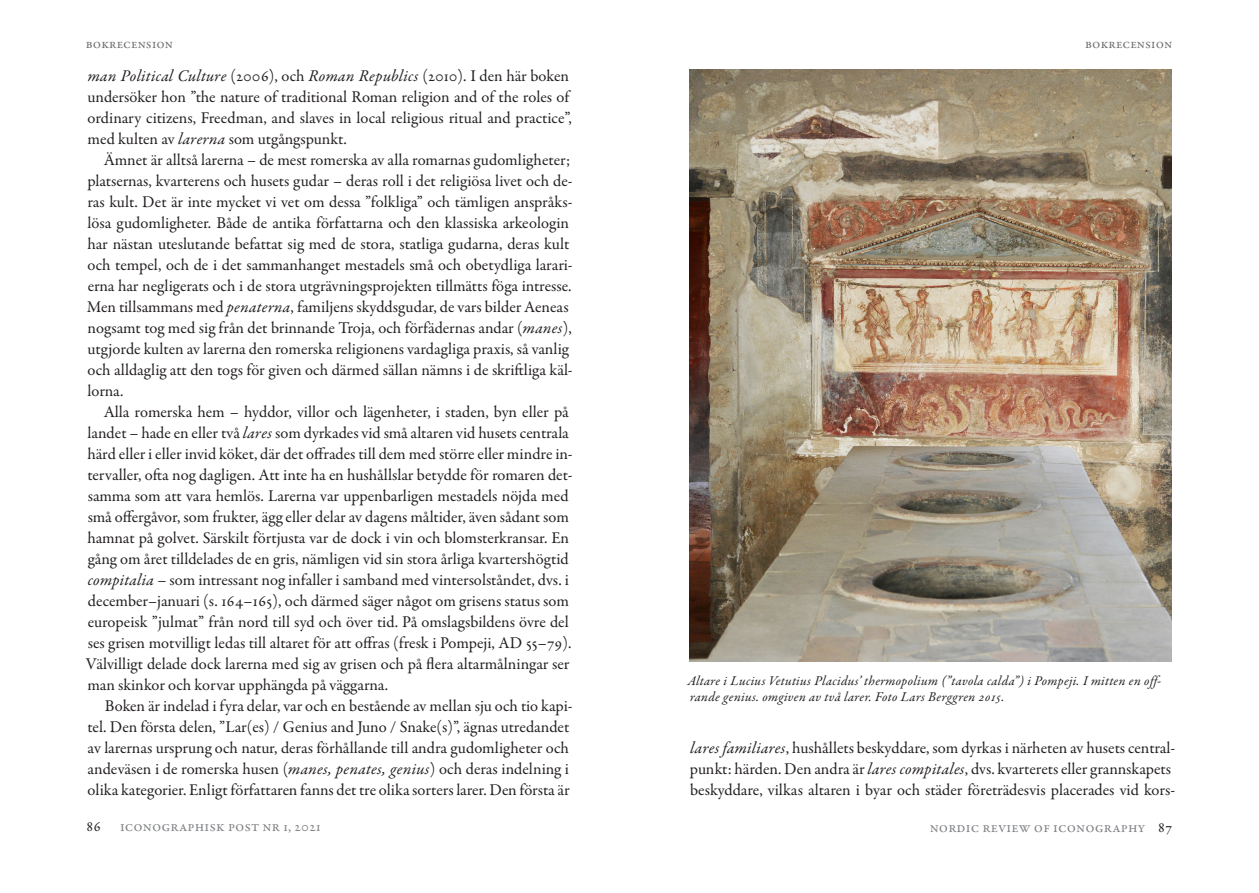
<style>
.page{position:relative;width:1259px;height:893px;background:#fff}
.page>*{position:absolute;margin:0;border:0;box-sizing:border-box;transform-origin:0 0}
.Brödtext_indrag{font:16.5px/21px "Garamond Premr Pro";color:#231f20}
.t1{font:15px "Garamond Premr Pro";letter-spacing:.01em;color:#808285}
.t2{font:15px "Garamond Premr Pro";color:#231f20}
.Bildtexter{font:italic 13.5px/16.2px "Garamond Premr Pro";letter-spacing:.025em;color:#231f20}
.t3{font:13.5px "Garamond Premr Pro";letter-spacing:.01em;color:#6c6d70}
.s1{font-style:italic}
.s2{color:#231f20}
</style>
<div class="page">
<img style="left:689px;top:69px;width:483px;height:593px">
<p class="t3" style="left:86px;top:35px;width:89px">bokrecension</p>
<p class="Brödtext_indrag" style="left:87px;top:66px;width:486px"><span class="s1">man Political Culture</span> (2006), och <span class="s1">Roman Republics</span> (2010). I den här boken undersöker hon ”the nature of traditional Roman religion and of the roles of ordinary citizens, Freedman, and slaves in local religious ritual and practice”, med kulten av <span class="s1">larerna</span> som utgångspunkt.</p>
<p class="Brödtext_indrag" style="left:87px;top:150px;width:487px;text-indent:17px">Ämnet är alltså larerna – de mest romerska av alla romarnas gudomligheter; platsernas, kvarterens och husets gudar – deras roll i det religiösa livet och de&shy;ras kult. Det är inte mycket vi vet om dessa ”folkliga” och tämligen anspråks&shy;lösa gudomligheter. Både de antika författarna och den klassiska arkeologin har nästan uteslutande befattat sig med de stora, statliga gudarna, deras kult och tempel, och de i det sammanhanget mestadels små och obetydliga larari&shy;erna har negligerats och i de stora utgrävningsprojekten tillmätts föga intresse.<br>Men tillsammans med <span class="s1">penaterna</span>, familjens skyddsgudar, de vars bilder Aeneas nogsamt tog med sig från det brinnande Troja, och förfädernas andar (<span class="s1">manes</span>), utgjorde kulten av larerna den romerska religionens vardagliga praxis, så vanlig och alldaglig att den togs för given och därmed sällan nämns i de skriftliga käl&shy;lorna.</p>
<p class="Brödtext_indrag" style="left:86px;top:402px;width:488px;text-indent:18px">Alla romerska hem – hyddor, villor och lägenheter, i staden, byn eller på landet – hade en eller två <span class="s1">lares</span> som dyrkades vid små altaren vid husets centrala härd eller i eller invid köket, där det offrades till dem med större eller mindre in&shy;tervaller, ofta nog dagligen. Att inte ha en hushållslar betydde för romaren det&shy;samma som att vara hemlös. Larerna var uppenbarligen mestadels nöjda med små offergåvor, som frukter, ägg eller delar av dagens måltider, även sådant som hamnat på golvet. Särskilt förtjusta var de dock i vin och blomsterkransar. En gång om året tilldelades de en gris, nämligen vid sin stora årliga kvartershögtid <span class="s1">compitalia</span> – som intressant nog infaller i samband med vintersolståndet, dvs. i december–januari (s. 164–165), och därmed säger något om grisens status som europeisk ”julmat” från nord till syd och över tid. På omslagsbildens övre del ses grisen motvilligt ledas till altaret för att offras (fresk i Pompeji, AD 55–79).<br>Välvilligt delade dock larerna med sig av grisen och på flera altarmålningar ser man skinkor och korvar upphängda på väggarna.</p>
<p class="Brödtext_indrag" style="left:87px;top:696px;width:487px;text-indent:18px">Boken är indelad i fyra delar, var och en bestående av mellan sju och tio kapi&shy;tel. Den första delen, ”Lar(es) / Genius and Juno / Snake(s)”, ägnas utredandet av larernas ursprung och natur, deras förhållande till andra gudomligheter och andeväsen i de romerska husen (<span class="s1">manes, penates, genius</span>) och deras indelning i olika kategorier. Enligt författaren fanns det tre olika sorters larer. Den första är</p>
<p class="t2" style="left:87px;top:817px;width:16px">86</p>
<p class="t1" style="left:120px;top:817px;width:203px">iconographisk post nr 1, 2021</p>
<p class="t3" style="left:1085px;top:36px;width:89px">bokrecension</p>
<p class="Bildtexter" style="left:687px;top:673px;width:475px">Altare i Lucius Vetutius Placidus’ thermopolium (”tavola calda”) i Pompeji. I mitten en off&shy;rande genius. omgiven av två larer. Foto Lars Berggren 2015.</p>
<p class="Brödtext_indrag" style="left:690px;top:738px;width:487px"><span class="s1">lares familiares</span>, hushållets beskyddare, som dyrkas i närheten av husets central&shy;punkt: härden. Den andra är <span class="s1">lares compitales</span>, dvs. kvarterets eller grannskapets beskyddare, vilkas altaren i byar och städer företrädesvis placerades vid kors-</p>
<p class="t1" style="left:929px;top:818px;width:244px">nordic review of iconography <span class="s2">87</span></p>
</div>
